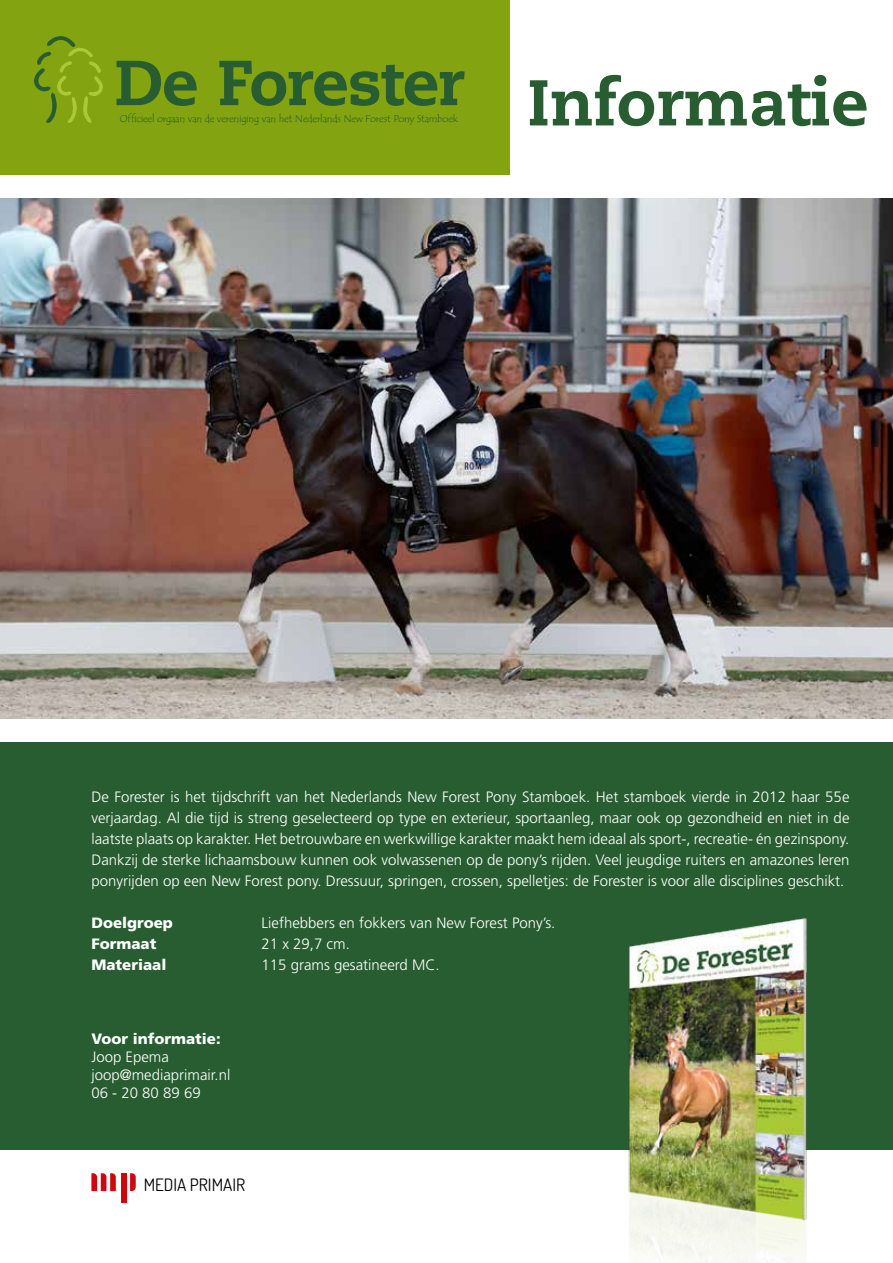
<style>
.page{position:relative;width:893px;height:1263px;background:#fff}
.page>*{position:absolute;margin:0;border:0;box-sizing:border-box;transform-origin:0 0}
.t1{font:800 64.5px "Caecilia LT Std";color:#275d30}
.t2{font:800 63.45px "Caecilia LT Std";letter-spacing:-.02em;color:#275d30}
.t3{font:17.1px "Dosis";color:#000}
.t4{font:300 15px/21px "Frutiger LT Std";color:#fff;text-align:justify}
.t5{font:900 15px "Frutiger LT Std";color:#fff}
.t6{font:10.2px "Tempus Sans ITC";letter-spacing:-.02em;color:#275d30}
</style>
<div class="page">
<div style="left:0;top:0;width:509px;height:174px;background:#84a311"></div>
<div style="left:0;top:742px;width:893px;height:407px;background:#275d30"></div>
<img style="left:621px;top:918px;width:203px;height:345px">
<svg style="left:34px;top:36px;width:69px;height:87px"></svg>
<svg style="left:91px;top:1173px;width:25px;height:18px"></svg>
<div style="left:121px;top:1173px;width:5px;height:30px;background:#d1050c"></div>
<svg style="left:130px;top:1173px;width:6px;height:18px"></svg>
<img style="left:0;top:198px;width:893px;height:520px">
<h2 class="t2" style="left:115px;top:44px;width:351px">De Forester</h2>
<p class="t6" style="left:120px;top:112px;width:340px">Officieel orgaan van de vereniging van het Nederlands New Forest Pony Stamboek</p>
<h1 class="t1" style="left:527px;top:63px;width:343px">Informatie</h1>
<p class="t4" style="left:91px;top:787px;width:760px">De Forester is het tijdschrift van het Nederlands New Forest Pony Stamboek. Het stamboek vierde in 2012 haar 55e verjaardag. Al die tijd is streng geselecteerd op type en exterieur, sportaanleg, maar ook op gezondheid en niet in de laatste plaats op karakter. Het betrouwbare en werkwillige karakter maakt hem ideaal als sport-, recreatie- én gezinspony.<br>Dankzij de sterke lichaamsbouw kunnen ook volwassenen op de pony’s rijden. Veel jeugdige ruiters en amazones leren ponyrijden op een New Forest pony. Dressuur, springen, crossen, spelletjes: de Forester is voor alle disciplines geschikt.</p>
<p class="t5" style="left:91px;top:914px;width:83px">Doelgroep</p>
<p class="t4" style="left:262px;top:913px;width:295px">Liefhebbers en fokkers van New Forest Pony’s.</p>
<p class="t5" style="left:91px;top:935px;width:67px">Formaat</p>
<p class="t4" style="left:262px;top:934px;width:90px">21 x 29,7 cm.</p>
<p class="t5" style="left:91px;top:956px;width:77px">Materiaal</p>
<p class="t4" style="left:262px;top:955px;width:180px">115 grams gesatineerd MC.</p>
<p class="t5" style="left:91px;top:1030px;width:131px">Voor informatie:</p>
<p class="t4" style="left:91px;top:1048px;width:140px;line-height:18px;text-align:left">Joop Epema joop@mediaprimair.nl<br>06 - 20 80 89 69</p>
<p class="t3" style="left:144px;top:1173px;width:103px">MEDIA PRIMAIR</p>
</div>
